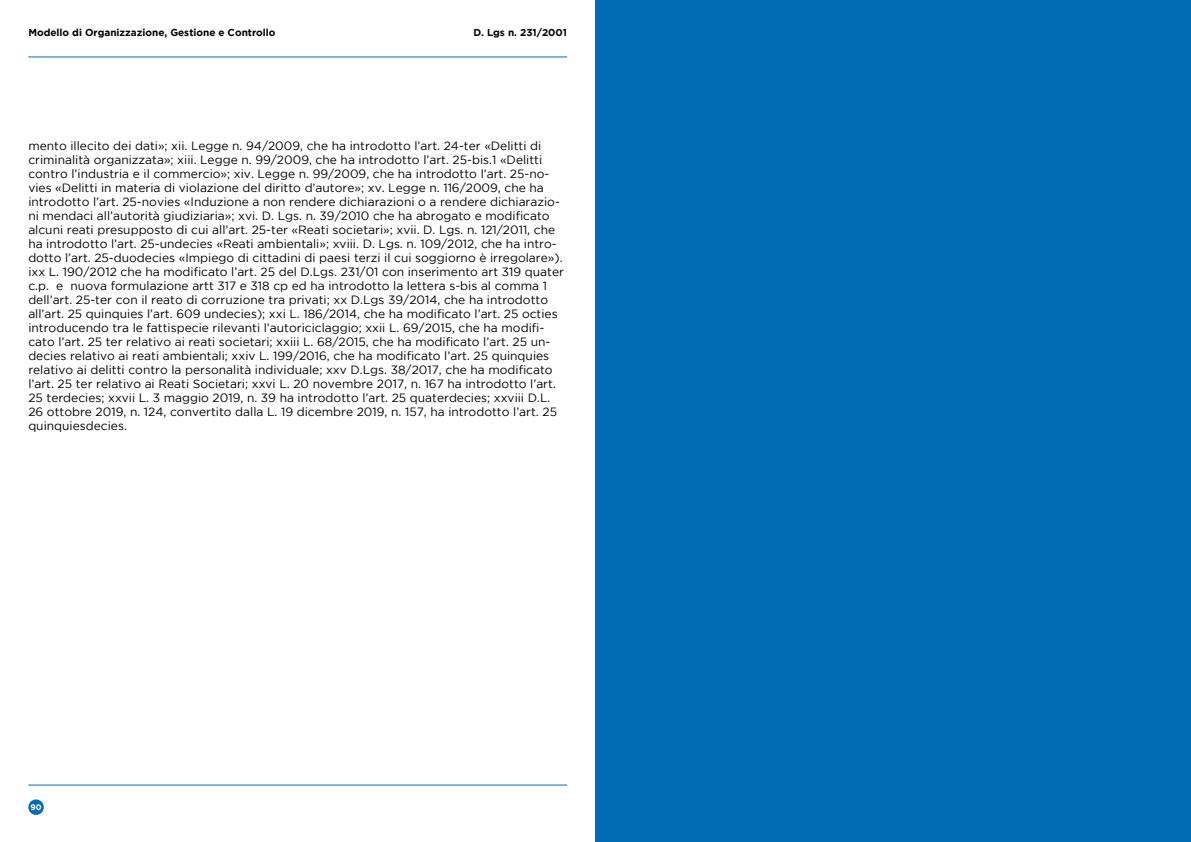
<style>
.page{position:relative;width:1191px;height:842px;background:#fff}
.page>*{position:absolute;margin:0;border:0;box-sizing:border-box;transform-origin:0 0}
.t1{font:12px/14px "Gotham";color:#000}
.t2{font:700 10px "Gotham";color:#020203}
.t3{font:700 8px "Gotham";color:#fff}
</style>
<div class="page">
<hr style="left:28px;top:785px;width:539px;height:1px;background:#006cb6">
<hr style="left:28px;top:57px;width:539px;height:1px;background:#006cb6">
<div style="left:28px;top:799px;width:16px;height:16px;background:#006cb6;border-radius:50%"></div>
<div style="left:595px;top:0;width:596px;height:842px;background:#006cb6"></div>
<p class="t2" style="left:28px;top:26px;width:249px">Modello di Organizzazione, Gestione e Controllo</p>
<p class="t2" style="left:473px;top:26px;width:95px">D. Lgs n. 231/2001</p>
<p class="t1" style="left:28px;top:138px;width:537px">mento illecito dei dati»; xii. Legge n. 94/2009, che ha introdotto l’art. 24-ter «Delitti di criminalità organizzata»; xiii. Legge n. 99/2009, che ha introdotto l’art. 25-bis.1 «Delitti contro l’industria e il commercio»; xiv. Legge n. 99/2009, che ha introdotto l’art. 25-no&shy;vies «Delitti in materia di violazione del diritto d’autore»; xv. Legge n. 116/2009, che ha introdotto l’art. 25-novies «Induzione a non rendere dichiarazioni o a rendere dichiarazio&shy;ni mendaci all’autorità giudiziaria»; xvi. D. Lgs. n. 39/2010 che ha abrogato e modificato alcuni reati presupposto di cui all’art. 25-ter «Reati societari»; xvii. D. Lgs. n. 121/2011, che ha introdotto l’art. 25-undecies «Reati ambientali»; xviii. D. Lgs. n. 109/2012, che ha intro&shy;dotto l’art. 25-duodecies «Impiego di cittadini di paesi terzi il cui soggiorno è irregolare»). ixx L. 190/2012 che ha modificato l’art. 25 del D.Lgs. 231/01 con inserimento art 319 quater c.p. e nuova formulazione artt 317 e 318 cp ed ha introdotto la lettera s-bis al comma 1 dell’art. 25-ter con il reato di corruzione tra privati; xx D.Lgs 39/2014, che ha introdotto all’art. 25 quinquies l’art. 609 undecies); xxi L. 186/2014, che ha modificato l’art. 25 octies introducendo tra le fattispecie rilevanti l’autoriciclaggio; xxii L. 69/2015, che ha modifi&shy;cato l’art. 25 ter relativo ai reati societari; xxiii L. 68/2015, che ha modificato l’art. 25 un&shy;decies relativo ai reati ambientali; xxiv L. 199/2016, che ha modificato l’art. 25 quinquies relativo ai delitti contro la personalità individuale; xxv D.Lgs. 38/2017, che ha modificato l’art. 25 ter relativo ai Reati Societari; xxvi L. 20 novembre 2017, n. 167 ha introdotto l’art.<br>25 terdecies; xxvii L. 3 maggio 2019, n. 39 ha introdotto l’art. 25 quaterdecies; xxviii D.L.<br>26 ottobre 2019, n. 124, convertito dalla L. 19 dicembre 2019, n. 157, ha introdotto l’art. 25 quinquiesdecies.</p>
<p class="t3" style="left:31px;top:803px;width:13px">90</p>
</div>
